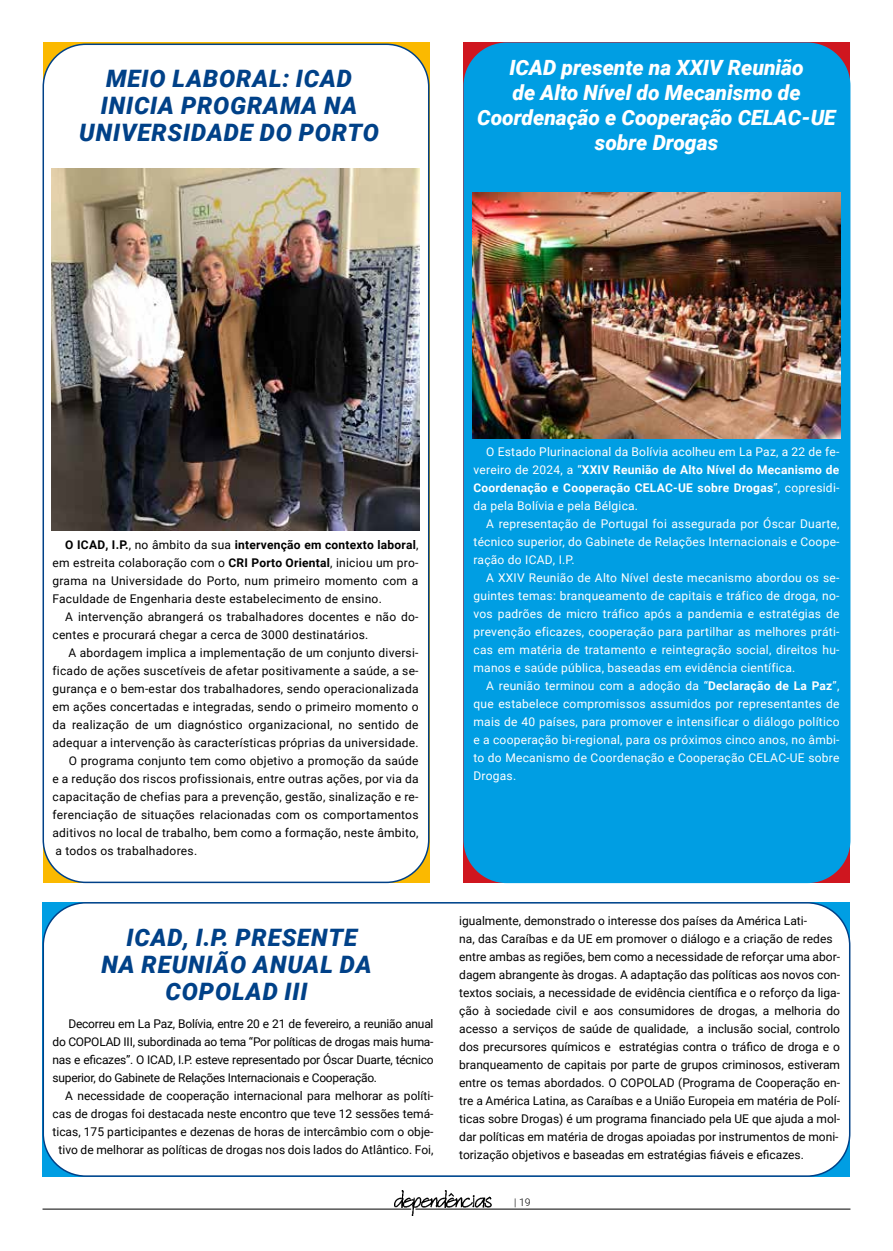
<style>
.page{position:relative;width:893px;height:1251px;background:#fff}
.page>*{position:absolute;margin:0;border:0;box-sizing:border-box;transform-origin:0 0}
.t1{font:italic 900 24px/27px "Roboto";letter-spacing:.035em;color:#004188;text-align:center}
.t2{font:italic 900 21px/25.2px "Roboto";color:#fff;text-align:center}
.t3{font:12px/18px "Roboto";color:#000;text-align:justify}
.t4{font:12px/18px "Roboto";letter-spacing:.02em;color:#fff;text-align:justify}
.t5{font:12px/18px "Roboto";letter-spacing:.02em;color:#000}
.t6{font:300 10.5px "Roboto";color:#000}
.s1{font-weight:700}
</style>
<div class="page">
<img style="left:387px;top:1190px;width:110px;height:25px">
<hr style="left:43px;top:1208px;width:368px;height:1px;background:#000">
<hr style="left:415px;top:1208px;width:435px;height:1px;background:#000">
<div style="left:464px;top:43px;width:386px;height:839px;background:#009ee3;border-radius:43px"></div>
<img style="left:472px;top:192px;width:369px;height:246px">
<div style="left:463px;top:43px;width:387px;height:839px;border:2px solid #009ee3;border-radius:43px"></div>
<img style="left:51px;top:168px;width:369px;height:362px">
<div style="left:43px;top:44px;width:386px;height:838px;border:2px solid #004188;border-radius:43px"></div>
<div style="left:43px;top:901px;width:807px;height:275px;border:2px solid #004188;border-radius:43px"></div>
<h1 class="t1" style="left:79px;top:64px;width:301px">MEIO LABORAL: ICAD<br>INICIA PROGRAMA NA<br>UNIVERSIDADE DO PORTO</h1>
<h2 class="t2" style="left:477px;top:54px;width:360px">ICAD presente na XXIV Reunião<br>de Alto Nível do Mecanismo de<br>Coordenação e Cooperação CELAC-UE sobre Drogas</h2>
<p class="t3" style="left:53px;top:535px;width:367px;text-indent:13px"><span class="s1">O ICAD, I.P.</span>, no âmbito da sua <span class="s1">intervenção em contexto laboral</span>, em estreita colaboração com o <span class="s1">CRI Porto Oriental</span>, iniciou um pro&shy;grama na Universidade do Porto, num primeiro momento com a Faculdade de Engenharia deste estabelecimento de ensino.</p>
<p class="t5" style="left:53px;top:607px;width:368px;text-indent:13px">A intervenção abrangerá os trabalhadores docentes e não do&shy;centes e procurará chegar a cerca de 3000 destinatários.</p>
<p class="t5" style="left:68px;top:643px;width:352px">A abordagem implica a implementação de um conjunto diversi-</p>
<p class="t5" style="left:53px;top:661px;width:368px">ficado de ações suscetíveis de afetar positivamente a saúde, a se-</p>
<p class="t5" style="left:53px;top:679px;width:368px">gurança e o bem-estar dos trabalhadores, sendo operacionalizada</p>
<p class="t5" style="left:53px;top:697px;width:367px">em ações concertadas e integradas, sendo o primeiro momento o</p>
<p class="t5" style="left:53px;top:715px;width:368px">da realização de um diagnóstico organizacional, no sentido de</p>
<p class="t5" style="left:53px;top:733px;width:368px">adequar a intervenção às características próprias da universidade.</p>
<p class="t5" style="left:69px;top:751px;width:351px">O programa conjunto tem como objetivo a promoção da saúde</p>
<p class="t5" style="left:53px;top:769px;width:368px">e a redução dos riscos profissionais, entre outras ações, por via da</p>
<p class="t5" style="left:53px;top:787px;width:368px">capacitação de chefias para a prevenção, gestão, sinalização e re-</p>
<p class="t5" style="left:53px;top:805px;width:367px">ferenciação de situações relacionadas com os comportamentos</p>
<p class="t5" style="left:53px;top:823px;width:367px">aditivos no local de trabalho, bem como a formação, neste âmbito,</p>
<p class="t5" style="left:56px;top:841px;width:143px">a todos os trabalhadores.</p>
<h1 class="t1" style="left:102px;top:922px;width:272px">ICAD, I.P. PRESENTE<br>NA REUNIÃO ANUAL DA<br>COPOLAD III</h1>
<p class="t3" style="left:53px;top:1014px;width:383px;text-indent:16px">Decorreu em La Paz, Bolívia, entre 20 e 21 de fevereiro, a reunião anual do COPOLAD III, subordinada ao tema “Por políticas de drogas mais huma&shy;nas e eficazes”. O ICAD, I.P. esteve representado por Óscar Duarte, técnico superior, do Gabinete de Relações Internacionais e Cooperação.</p>
<p class="t3" style="left:53px;top:1086px;width:383px;text-align:right">A necessidade de cooperação internacional para melhorar as políti&shy;cas de drogas foi destacada neste encontro que teve 12 sessões temá&shy;ticas, 175 participantes e dezenas de horas de intercâmbio com o obje&shy;tivo de melhorar as políticas de drogas nos dois lados do Atlântico. Foi,</p>
<p class="t4" style="left:473px;top:442px;width:368px;text-indent:13px">O Estado Plurinacional da Bolívia acolheu em La Paz, a 22 de fe&shy;vereiro de 2024, a “<span class="s1">XXIV Reunião de Alto Nível do Mecanismo de Coordenação e Cooperação CELAC-UE sobre Drogas</span>”, copresidi&shy;da pela Bolívia e pela Bélgica.</p>
<p class="t4" style="left:473px;top:514px;width:368px;text-indent:13px">A representação de Portugal foi assegurada por Óscar Duarte, técnico superior, do Gabinete de Relações Internacionais e Coope&shy;ração do ICAD, I.P.</p>
<p class="t4" style="left:473px;top:568px;width:368px;text-indent:13px">A XXIV Reunião de Alto Nível deste mecanismo abordou os se&shy;guintes temas: branqueamento de capitais e tráfico de droga, no&shy;vos padrões de micro tráfico após a pandemia e estratégias de prevenção eficazes, cooperação para partilhar as melhores práti&shy;cas em matéria de tratamento e reintegração social, direitos hu&shy;manos e saúde pública, baseadas em evidência científica.</p>
<p class="t4" style="left:473px;top:676px;width:368px;text-indent:13px">A reunião terminou com a adoção da “<span class="s1">Declaração de La Paz</span>”, que estabelece compromissos assumidos por representantes de mais de 40 países, para promover e intensificar o diálogo político e a cooperação bi-regional, para os próximos cinco anos, no âmbi&shy;to do Mecanismo de Coordenação e Cooperação CELAC-UE sobre Drogas.</p>
<p class="t3" style="left:459px;top:910px;width:382px;text-align:left">igualmente, demonstrado o interesse dos países da América Lati-<br>na, das Caraíbas e da UE em promover o diálogo e a criação de redes entre ambas as regiões, bem como a necessidade de reforçar uma abor&shy;dagem abrangente às drogas. A adaptação das políticas aos novos con&shy;textos sociais, a necessidade de evidência científica e o reforço da liga&shy;ção à sociedade civil e aos consumidores de drogas, a melhoria do acesso a serviços de saúde de qualidade, a inclusão social, controlo dos precursores químicos e estratégias contra o tráfico de droga e o branqueamento de capitais por parte de grupos criminosos, estiveram entre os temas abordados. O COPOLAD (Programa de Cooperação en&shy;tre a América Latina, as Caraíbas e a União Europeia em matéria de Polí&shy;ticas sobre Drogas) é um programa financiado pela UE que ajuda a mol&shy;dar políticas em matéria de drogas apoiadas por instrumentos de moni&shy;torização objetivos e baseadas em estratégias fiáveis e eficazes.</p>
<p class="t6" style="left:514px;top:1194px;width:18px">| 19</p>
</div>
